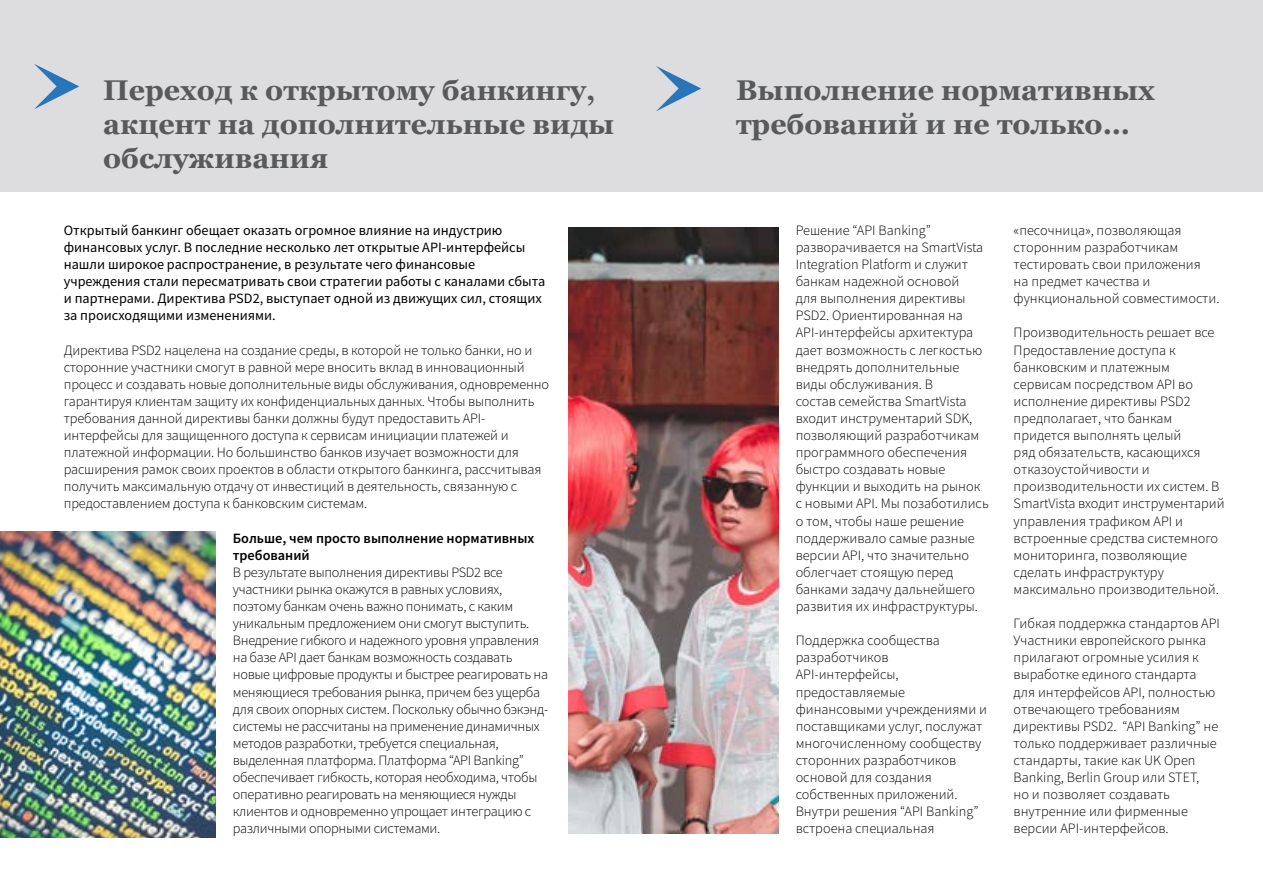
<style>
.page{position:relative;width:1263px;height:893px;background:#fff}
.page>*{position:absolute;margin:0;border:0;box-sizing:border-box;transform-origin:0 0}
.t1{font:700 28.5px/34.2px "Georgia";color:#58595b}
.t2{font:300 14.25px/17.1px "Source Sans Pro";letter-spacing:-.01em;color:#000}
.t3{font:14.25px/17.1px "Source Sans Pro";color:#000}
.t4{font:600 14.25px/17.1px "Source Sans Pro";color:#000}
</style>
<div class="page">
<img style="left:569px;top:227px;width:210px;height:606px">
<div style="left:0;top:0;width:1263px;height:191px;background:#dddddf"></div>
<svg style="left:34px;top:64px;width:45px;height:45px"></svg>
<img style="left:0;top:532px;width:216px;height:306px">
<svg style="left:656px;top:66px;width:45px;height:45px"></svg>
<h1 class="t1" style="left:103px;top:73px;width:513px">Переход к открытому банкингу, акцент на дополнительные виды обслуживания</h1>
<p class="t3" style="left:64px;top:221px;width:483px">Открытый банкинг обещает оказать огромное влияние на индустрию финансовых услуг. В последние несколько лет открытые API-интерфейсы нашли широкое распространение, в результате чего финансовые учреждения стали пересматривать свои стратегии работы с каналами сбыта и партнерами. Директива PSD2, выступает одной из движущих сил, стоящих за происходящими изменениями.</p>
<p class="t2" style="left:64px;top:341px;width:487px">Директива PSD2 нацелена на создание среды, в которой не только банки, но и сторонние участники смогут в равной мере вносить вклад в инновационный процесс и создавать новые дополнительные виды обслуживания, одновременно гарантируя клиентам защиту их конфиденциальных данных. Чтобы выполнить требования данной директивы банки должны будут предоставить API&shy;интерфейсы для защищенного доступа к сервисам инициации платежей и платежной информации. Но большинство банков изучает возможности для расширения рамок своих проектов в области открытого банкинга, рассчитывая получить максимальную отдачу от инвестиций в деятельность, связанную с предоставлением доступа к банковским системам.</p>
<p class="t4" style="left:233px;top:529px;width:303px">Больше, чем просто выполнение нормативных требований</p>
<p class="t2" style="left:233px;top:564px;width:317px">В результате выполнения директивы PSD2 все участники рынка окажутся в равных условиях, поэтому банкам очень важно понимать, с каким уникальным предложением они смогут выступить.<br>Внедрение гибкого и надежного уровня управления на базе API дает банкам возможность создавать новые цифровые продукты и быстрее реагировать на меняющиеся требования рынка, причем без ущерба для своих опорных систем. Поскольку обычно бэкэнд&shy;системы не рассчитаны на применение динамичных методов разработки, требуется специальная, выделенная платформа. Платформа “API Banking” обеспечивает гибкость, которая необходима, чтобы оперативно реагировать на меняющиеся нужды клиентов и одновременно упрощает интеграцию с различными опорными системами.</p>
<h1 class="t1" style="left:736px;top:73px;width:420px">Выполнение нормативных требований и не только…</h1>
<p class="t2" style="left:796px;top:222px;width:195px">Решение “API Banking” разворачивается на SmartVista<br>Integration Platform и служит банкам надежной основой<br>для выполнения директивы<br>PSD2. Ориентированная на<br>API-интерфейсы архитектура дает возможность с легкостью внедрять дополнительные виды обслуживания. В<br>состав семейства SmartVista входит инструментарий SDK, позволяющий разработчикам программного обеспечения быстро создавать новые функции и выходить на рынок с новыми API. Мы позаботились о том, чтобы наше решение поддерживало самые разные версии API, что значительно облегчает стоящую перед банками задачу дальнейшего развития их инфраструктуры.</p>
<p class="t2" style="left:796px;top:632px;width:193px">Поддержка сообщества разработчиков<br>API-интерфейсы, предоставляемые финансовыми учреждениями и поставщиками услуг, послужат многочисленному сообществу сторонних разработчиков основой для создания собственных приложений.<br>Внутри решения “API Banking” встроена специальная</p>
<p class="t2" style="left:1014px;top:222px;width:207px">«песочница», позволяющая сторонним разработчикам тестировать свои приложения<br>на предмет качества и функциональной совместимости.</p>
<p class="t2" style="left:1014px;top:324px;width:213px">Производительность решает все<br>Предоставление доступа к банковским и платежным сервисам посредством API во исполнение директивы PSD2 предполагает, что банкам придется выполнять целый<br>ряд обязательств, касающихся отказоустойчивости и производительности их систем. В<br>SmartVista входит инструментарий управления трафиком API и встроенные средства системного мониторинга, позволяющие сделать инфраструктуру максимально производительной.</p>
<p class="t2" style="left:1014px;top:615px;width:208px">Гибкая поддержка стандартов API<br>Участники европейского рынка прилагают огромные усилия к выработке единого стандарта для интерфейсов API, полностью отвечающего требованиям директивы PSD2. “API Banking” не только поддерживает различные стандарты, такие как UK Open<br>Banking, Berlin Group или STET,<br>но и позволяет создавать внутренние или фирменные версии API-интерфейсов.</p>
</div>
